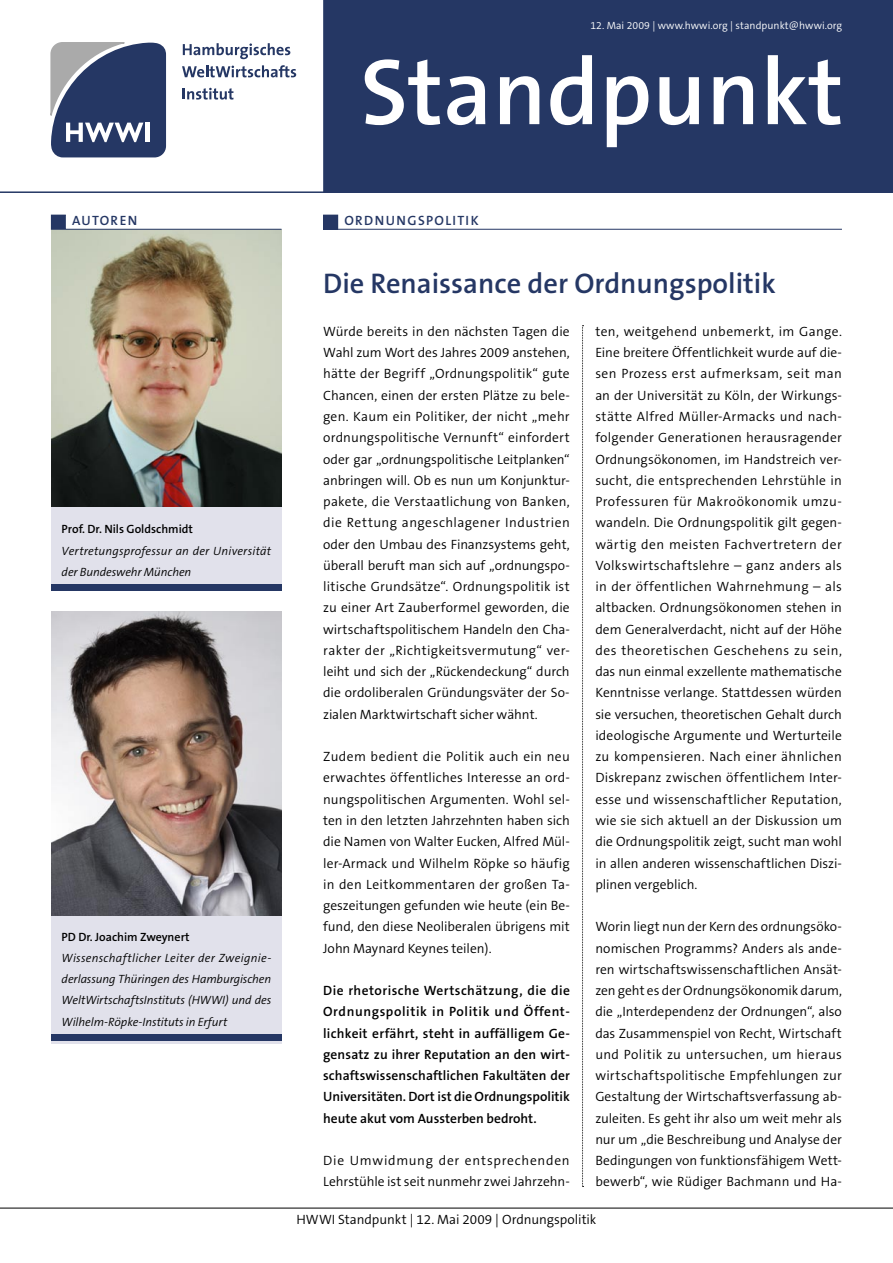
<style>
.page{position:relative;width:893px;height:1263px;background:#fff}
.page>*{position:absolute;margin:0;border:0;box-sizing:border-box;transform-origin:0 0}
.t1{font:600 94.5px "The Sans B6";color:#fff}
.Headline{font:600 28.5px "The Sans B6";color:#253764}
.Fliesstext{font:300 13.5px/21.3px "The Sans B4";color:#000;text-align:justify}
.Fliesstext-2{font:600 13.5px/21.3px "The Sans B6";color:#000;text-align:justify}
.Themen{font:600 13.5px "The Sans B6";letter-spacing:.1em;color:#253764}
.Editorial{font:italic 300 12px/21.3px "The Sans B4";letter-spacing:-.005em;color:#000}
.Fliesstext-3{font:600 12px "The Sans B6";color:#000}
.t2{font:300 10.5px "The Sans B4";letter-spacing:.005em;color:#fff}
</style>
<div class="page">
<div style="left:51px;top:230px;width:230px;height:361px;background:#e1e1eb"></div>
<div style="left:323px;top:0;width:570px;height:191px;background:#253764"></div>
<svg style="left:183px;top:88px;width:50px;height:12px"></svg>
<svg style="left:182px;top:65px;width:114px;height:12px"></svg>
<svg style="left:183px;top:43px;width:107px;height:16px"></svg>
<svg style="left:50px;top:42px;width:116px;height:115px;background:#505d7f"></svg>
<hr style="left:0;top:191px;width:893px;height:2px;background:#253764">
<svg style="left:582px;top:325px;width:2px;height:862px"></svg>
<hr style="left:0;top:1208px;width:893px;height:1px;background:#000">
<div style="left:324px;top:215px;width:14px;height:14px;background:#253764"></div>
<div style="left:323px;top:215px;width:15px;height:15px;border:1px solid #253764"></div>
<hr style="left:323px;top:229px;width:519px;height:1px;background:#253764">
<div style="left:51px;top:585px;width:230px;height:6px;background:#253764"></div>
<div style="left:51px;top:215px;width:14px;height:14px;background:#253764"></div>
<div style="left:51px;top:215px;width:15px;height:15px;border:1px solid #253764"></div>
<div style="left:51px;top:612px;width:230px;height:432px;background:#e1e1eb"></div>
<div style="left:51px;top:1034px;width:230px;height:7px;background:#253764"></div>
<img style="left:51px;top:611px;width:230px;height:304px">
<img style="left:51px;top:230px;width:230px;height:276px">
<hr style="left:51px;top:229px;width:230px;height:1px;background:#253764">
<p class="t2" style="left:590px;top:20px;width:253px">12. Mai 2009 | www.hwwi.org | standpunkt@hwwi.org</p>
<p class="t1" style="left:360px;top:41px;width:485px">Standpunkt</p>
<p class="Themen" style="left:72px;top:213px;width:66px">AUTOREN</p>
<p class="Fliesstext-3" style="left:62px;top:523px;width:133px">Prof. Dr. Nils Goldschmidt</p>
<p class="Editorial" style="left:62px;top:540px;width:211px">Vertretungsprofessur an der Universität der Bundeswehr München</p>
<p class="Fliesstext-3" style="left:62px;top:930px;width:129px">PD Dr. Joachim Zweynert</p>
<p class="Editorial" style="left:62px;top:947px;width:211px;text-align:justify">Wissenschaftlicher Leiter der Zweignie&shy;derlassung Thüringen des Hamburgischen WeltWirtschaftsInstituts (HWWI) und des Wilhelm-Röpke-Instituts in Erfurt</p>
<p class="Themen" style="left:344px;top:213px;width:136px">ORDNUNGSPOLITIK</p>
<p class="Headline" style="left:323px;top:268px;width:454px">Die Renaissance der Ordnungspolitik</p>
<p class="Fliesstext" style="left:323px;top:321px;width:248px">Würde bereits in den nächsten Tagen die Wahl zum Wort des Jahres 2009 anstehen, hätte der Begriff „Ordnungspolitik“ gute Chancen, einen der ersten Plätze zu bele&shy;gen. Kaum ein Politiker, der nicht „mehr ordnungspolitische Vernunft“ einfordert oder gar „ordnungspolitische Leitplanken“ anbringen will. Ob es nun um Konjunktur&shy;pakete, die Verstaatlichung von Banken, die Rettung angeschlagener Industrien oder den Umbau des Finanzsystems geht, überall beruft man sich auf „ordnungspo&shy;litische Grundsätze“. Ordnungspolitik ist zu einer Art Zauberformel geworden, die wirtschaftspolitischem Handeln den Cha&shy;rakter der „Richtigkeitsvermutung“ ver&shy;leiht und sich der „Rückendeckung“ durch die ordoliberalen Gründungsväter der So&shy;zialen Marktwirtschaft sicher wähnt.</p>
<p class="Fliesstext" style="left:323px;top:746px;width:248px">Zudem bedient die Politik auch ein neu erwachtes öffentliches Interesse an ord&shy;nungspolitischen Argumenten. Wohl sel&shy;ten in den letzten Jahrzehnten haben sich die Namen von Walter Eucken, Alfred Mül&shy;ler-Armack und Wilhelm Röpke so häufig in den Leitkommentaren der großen Ta&shy;geszeitungen gefunden wie heute (ein Be&shy;fund, den diese Neoliberalen übrigens mit John Maynard Keynes teilen).</p>
<p class="Fliesstext-2" style="left:323px;top:980px;width:248px">Die rhetorische Wertschätzung, die die Ordnungspolitik in Politik und Öffent&shy;lichkeit erfährt, steht in auffälligem Ge&shy;gensatz zu ihrer Reputation an den wirt&shy;schaftswissenschaftlichen Fakultäten der Universitäten. Dort ist die Ordnungspolitik heute akut vom Aussterben bedroht.</p>
<p class="Fliesstext" style="left:323px;top:1150px;width:248px">Die Umwidmung der entsprechenden<br>Lehrstühle ist seit nunmehr zwei Jahrzehn-</p>
<p class="Fliesstext" style="left:595px;top:321px;width:248px">ten, weitgehend unbemerkt, im Gange.<br>Eine breitere Öffentlichkeit wurde auf die&shy;sen Prozess erst aufmerksam, seit man an der Universität zu Köln, der Wirkungs&shy;stätte Alfred Müller-Armacks und nach&shy;folgender Generationen herausragender Ordnungsökonomen, im Handstreich ver&shy;sucht, die entsprechenden Lehrstühle in Professuren für Makroökonomik umzu&shy;wandeln. Die Ordnungspolitik gilt gegen&shy;wärtig den meisten Fachvertretern der Volkswirtschaftslehre – ganz anders als in der öffentlichen Wahrnehmung – als altbacken. Ordnungsökonomen stehen in dem Generalverdacht, nicht auf der Höhe des theoretischen Geschehens zu sein, das nun einmal exzellente mathematische Kenntnisse verlange. Stattdessen würden sie versuchen, theoretischen Gehalt durch ideologische Argumente und Werturteile zu kompensieren. Nach einer ähnlichen Diskrepanz zwischen öffentlichem Inter&shy;esse und wissenschaftlicher Reputation, wie sie sich aktuell an der Diskussion um die Ordnungspolitik zeigt, sucht man wohl in allen anderen wissenschaftlichen Diszi&shy;plinen vergeblich.</p>
<p class="Fliesstext" style="left:595px;top:916px;width:248px">Worin liegt nun der Kern des ordnungsöko&shy;nomischen Programms? Anders als ande&shy;ren wirtschaftswissenschaftlichen Ansät&shy;zen geht es der Ordnungsökonomik darum, die „Interdependenz der Ordnungen“, also das Zusammenspiel von Recht, Wirtschaft und Politik zu untersuchen, um hieraus wirtschaftspolitische Empfehlungen zur Gestaltung der Wirtschaftsverfassung ab&shy;zuleiten. Es geht ihr also um weit mehr als nur um „die Beschreibung und Analyse der Bedingungen von funktionsfähigem Wett&shy;bewerb“, wie Rüdiger Bachmann und Ha-</p>
<p class="Fliesstext" style="left:297px;top:1209px;width:301px">HWWI Standpunkt | 12. Mai 2009 | Ordnungspolitik</p>
</div>
